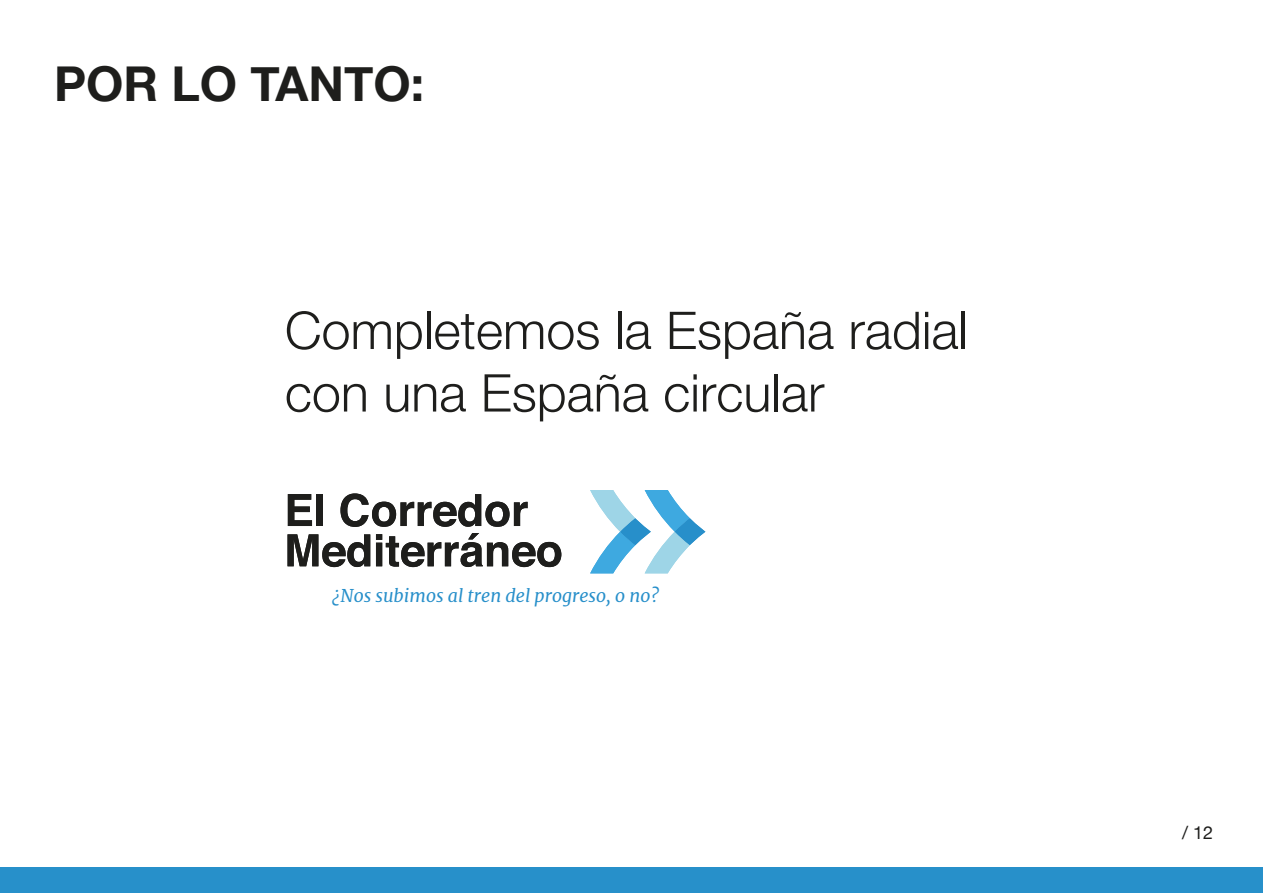
<style>
.page{position:relative;width:1263px;height:893px;background:#fff}
.page>*{position:absolute;margin:0;border:0;box-sizing:border-box;transform-origin:0 0}
.t1{font:300 52.05px/62.6px "Helvetica Neue";color:#1e1e1c}
.t2{font:700 48px "Helvetica Neue";color:#1e1e1c}
.t3{font:18px "Helvetica Neue";color:#1d1d1b}
.t4{font:italic 17.7px "Merriweather";color:#278fca}
</style>
<div class="page">
<div style="left:0;top:867px;width:1263px;height:26px;background:#2790ca"></div>
<svg style="left:288px;top:494px;width:24px;height:32px"></svg>
<div style="left:317px;top:494px;width:6px;height:32px;background:#1e1e1c"></div>
<svg style="left:340px;top:493px;width:188px;height:34px"></svg>
<svg style="left:287px;top:534px;width:83px;height:33px"></svg>
<svg style="left:376px;top:533px;width:185px;height:34px"></svg>
<svg style="left:590px;top:490px;width:115px;height:83px"></svg>
<p class="t2" style="left:54px;top:46px;width:372px">POR LO TANTO:</p>
<p class="t1" style="left:285px;top:295px;width:685px">Completemos la España radial con una España circular</p>
<p class="t4" style="left:332px;top:580px;width:329px">¿Nos subimos al tren del progreso, o no?</p>
<p class="t3" style="left:1182px;top:820px;width:33px">/ 12</p>
</div>
